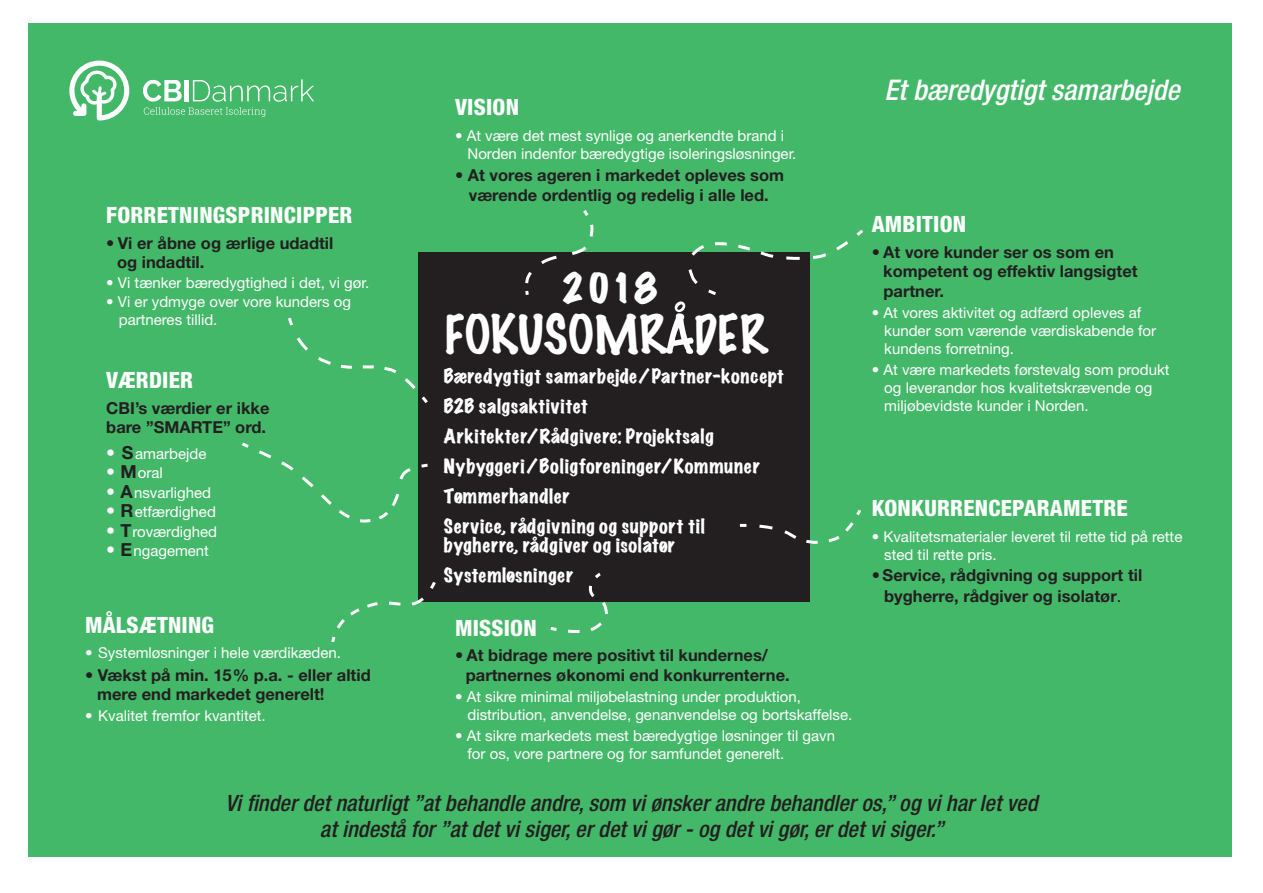
<style>
.page{position:relative;width:1263px;height:893px;background:#fff}
.page>*{position:absolute;margin:0;border:0;box-sizing:border-box;transform-origin:0 0}
.t1{font:100 48.45px "Marker Felt";color:#fff}
.t2{font:expanded 36px "Marker Felt";color:#fff}
.t3{font:italic 500 condensed 28.5px "Helvetica Neue LT Std";color:#fff}
.t4{font:italic 500 condensed 22.5px/25.5px "Helvetica Neue LT Std";color:#231f20;text-align:center}
.t5{font:800 condensed 22.5px "Helvetica Neue LT Std";letter-spacing:.01em;color:#fff}
.t6{font:expanded 18px/30px "Marker Felt";letter-spacing:.035em;color:#fff}
.t7{font:700 16.5px/19.5px "Helvetica Neue LT Std";color:#231f20}
.t8{font:15px/18px "Helvetica Neue LT Std";color:#fff}
.s1{font-weight:700;font-size:18px}
.s2{font-weight:700;font-size:18px;color:#231f20}
.s3{font-size:60px}
.s4{font-weight:400}
</style>
<div class="page">
<div style="left:28px;top:24px;width:1204px;height:833px;background:#44b869"></div>
<svg style="left:69px;top:61px;width:60px;height:59px"></svg>
<svg style="left:143px;top:79px;width:171px;height:38px"></svg>
<div style="left:418px;top:252px;width:391px;height:350px;background:#231f20"></div>
<svg style="left:288px;top:317px;width:140px;height:86px"></svg>
<svg style="left:242px;top:442px;width:186px;height:81px"></svg>
<svg style="left:331px;top:582px;width:105px;height:60px"></svg>
<svg style="left:525px;top:210px;width:69px;height:85px"></svg>
<svg style="left:550px;top:572px;width:58px;height:61px"></svg>
<svg style="left:688px;top:229px;width:175px;height:68px"></svg>
<svg style="left:739px;top:507px;width:122px;height:38px"></svg>
<h3 class="t5" style="left:106px;top:201px;width:248px">FORRETNINGSPRINCIPPER</h3>
<p class="t7" style="left:117px;top:233px;width:218px;text-indent:-11px">• Vi er åbne og ærlige udadtil og indadtil.</p>
<p class="t8" style="left:106px;top:273px;width:264px">• Vi tænker bæredygtighed i det, vi gør.</p>
<p class="t8" style="left:119px;top:293px;width:234px;text-indent:-13px">• Vi er ydmyge over vore kunders og partneres tillid.</p>
<h3 class="t5" style="left:106px;top:366px;width:88px">VÆRDIER</h3>
<p class="t7" style="left:106px;top:398px;width:165px">CBI’s værdier er ikke bare ”SMARTE” ord.</p>
<p class="t8" style="left:106px;top:444px;width:102px"><span class="s1">•</span> <span class="s2">S</span>amarbejde</p>
<p class="t8" style="left:106px;top:464px;width:58px"><span class="s1">•</span> <span class="s2">M</span>oral</p>
<p class="t8" style="left:106px;top:483px;width:106px"><span class="s1">•</span> <span class="s2">A</span>nsvarlighed</p>
<p class="t8" style="left:106px;top:503px;width:111px"><span class="s1">•</span> <span class="s2">R</span>etfærdighed</p>
<p class="t8" style="left:106px;top:522px;width:112px"><span class="s1">•</span> <span class="s2">T</span>roværdighed</p>
<p class="t8" style="left:106px;top:542px;width:104px"><span class="s1">•</span> <span class="s2">E</span>ngagement</p>
<h3 class="t5" style="left:85px;top:611px;width:131px">MÅLSÆTNING</h3>
<p class="t8" style="left:85px;top:644px;width:257px">• Systemløsninger i hele værdikæden.</p>
<p class="t7" style="left:97px;top:665px;width:275px;text-indent:-12px">• Vækst på min. 15% p.a. - eller altid mere end markedet generelt!</p>
<p class="t8" style="left:85px;top:707px;width:182px">• Kvalitet fremfor kvantitet.</p>
<h3 class="t5" style="left:455px;top:94px;width:66px">VISION</h3>
<p class="t8" style="left:467px;top:126px;width:330px;text-indent:-13px">• At være det mest synlige og anerkendte brand i<br>Norden indenfor bæredygtige isoleringsløsninger.</p>
<p class="t7" style="left:455px;top:165px;width:331px;text-align:center">• At vores ageren i markedet opleves som værende ordentlig og redelig i alle led.</p>
<h2 class="t2" style="left:561px;top:259px;width:98px">2018</h2>
<h1 class="t1" style="left:444px;top:296px;width:325px">FOKUSOMR<span class="s3">Å</span>DER</h1>
<p class="t6" style="left:444px;top:360px;width:342px">Bæredygtigt samarbejde/Partner-koncept<br>B2B salgsaktivitet<br>Arkitekter/Rådgivere: Projektsalg<br>Nybyggeri/Boligforeninger/Kommuner<br>Tømmerhandler<br>Service, rådgivning og support til</p>
<p class="t6" style="left:444px;top:530px;width:232px">bygherre, rådgiver og isolatør<br>Systemløsninger</p>
<h3 class="t5" style="left:455px;top:614px;width:83px">MISSION</h3>
<p class="t7" style="left:466px;top:645px;width:325px;text-indent:-11px">• At bidrage mere positivt til kundernes/ partnernes økonomi end konkurrenterne.</p>
<p class="t8" style="left:467px;top:687px;width:386px;text-indent:-13px">• At sikre minimal miljøbelastning under produktion, distribution, anvendelse, genanvendelse og bortskaffelse.</p>
<p class="t8" style="left:467px;top:726px;width:369px;text-indent:-13px">• At sikre markedets mest bæredygtige løsninger til gavn for os, vore partnere og for samfundet generelt.</p>
<h3 class="t3" style="left:884px;top:72px;width:297px">Et bæredygtigt samarbejde</h3>
<h3 class="t5" style="left:872px;top:210px;width:96px">AMBITION</h3>
<p class="t7" style="left:883px;top:242px;width:256px;text-indent:-11px">• At vore kunder ser os som en kompetent og effektiv langsigtet partner.</p>
<p class="t8" style="left:884px;top:303px;width:273px;text-indent:-13px">• At vores aktivitet og adfærd opleves af kunder som værende værdiskabende for kundens forretning.</p>
<p class="t8" style="left:884px;top:360px;width:287px;text-indent:-13px">• At være markedets førstevalg som produkt og leverandør hos kvalitetskrævende og miljøbevidste kunder i Norden.</p>
<h3 class="t5" style="left:872px;top:494px;width:257px">KONKURRENCEPARAMETRE</h3>
<p class="t8" style="left:884px;top:527px;width:300px;text-indent:-13px">• Kvalitetsmaterialer leveret til rette tid på rette sted til rette pris.</p>
<p class="t7" style="left:872px;top:564px;width:272px;line-height:21px;text-align:center">• Service, rådgivning og support til bygherre, rådgiver og isolatør<span class="s4">.</span></p>
<h3 class="t4" style="left:225px;top:791px;width:813px">Vi finder det naturligt ”at behandle andre, som vi ønsker andre behandler os,” og vi har let ved at indestå for ”at det vi siger, er det vi gør - og det vi gør, er det vi siger.”</h3>
</div>
